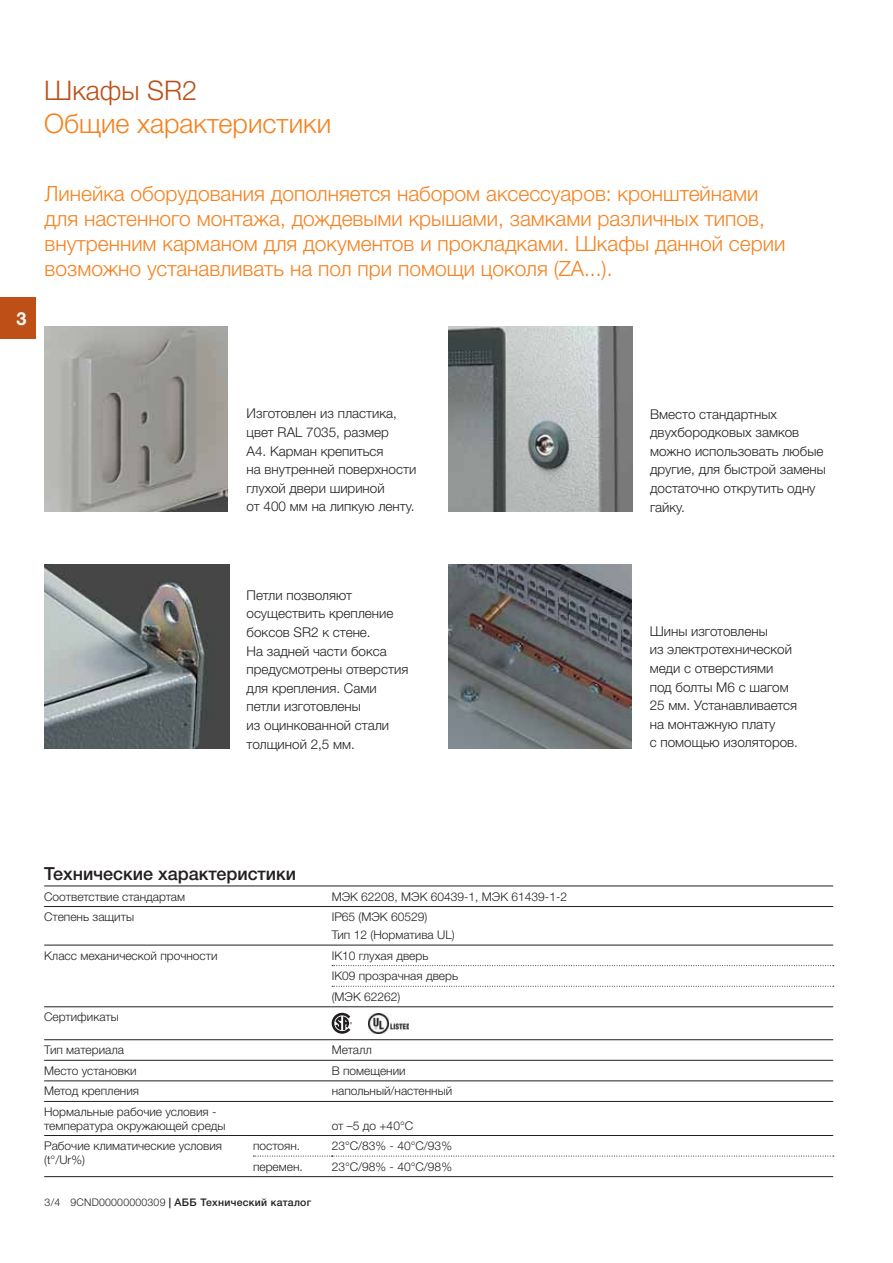
<style>
.page{position:relative;width:893px;height:1263px;background:#fff}
.page>*{position:absolute;margin:0;border:0;box-sizing:border-box;transform-origin:0 0}
.t1{font:300 27px "Helvetica Neue LTW1 G";color:#f5821f}
.t2{font:300 27px "Helvetica Neue LTW1 G";color:#bd4f17}
.t3{font:300 21px/24.8px "Helvetica Neue LTW1 G";color:#f5821f}
.t4{font:500 18px "Helvetica Neue LTW1 G";color:#231f20}
.t5{font:700 18px "Helvetica Neue LTW1 G";color:#fff}
.t6{font:300 13.5px/18.6px "Helvetica Neue LTW1 G";color:#231f20}
.t7{font:300 12px/20.5px "Helvetica Neue LTW1 G";color:#231f20}
.t8{font:500 10.5px "Helvetica Neue LTW1 G";letter-spacing:.03em;color:#231f20}
.s1{font-weight:300}
</style>
<div class="page">
<img style="left:45px;top:327px;width:183px;height:185px">
<img style="left:449px;top:327px;width:184px;height:185px">
<img style="left:44px;top:565px;width:185px;height:184px">
<img style="left:449px;top:565px;width:182px;height:184px">
<div style="left:0;top:298px;width:35px;height:41px;background:#bd4f17"></div>
<hr style="left:44px;top:886px;width:789px;height:1px;background:#231f20">
<hr style="left:44px;top:906px;width:789px;height:1px;background:#231f20">
<hr style="left:44px;top:945px;width:789px;height:1px;background:#231f20">
<hr style="left:44px;top:1007px;width:209px;height:1px;background:#231f20">
<hr style="left:332px;top:1007px;width:501px;height:1px;background:#231f20">
<hr style="left:44px;top:1039px;width:789px;height:1px;background:#231f20">
<hr style="left:44px;top:1060px;width:789px;height:1px;background:#231f20">
<hr style="left:44px;top:1081px;width:789px;height:1px;background:#231f20">
<hr style="left:44px;top:1101px;width:789px;height:1px;background:#231f20">
<hr style="left:44px;top:1135px;width:789px;height:1px;background:#231f20">
<hr style="left:253px;top:1176px;width:580px;height:1px;background:#231f20">
<svg style="left:332px;top:965px;width:502px;height:1px"></svg>
<svg style="left:332px;top:986px;width:502px;height:1px"></svg>
<hr style="left:253px;top:1007px;width:79px;height:1px;background:#231f20">
<hr style="left:44px;top:1176px;width:209px;height:1px;background:#231f20">
<svg style="left:253px;top:1156px;width:581px;height:1px"></svg>
<svg style="left:332px;top:1013px;width:20px;height:21px"></svg>
<img style="left:369px;top:1014px;width:40px;height:20px">
<h1 class="t2" style="left:44px;top:81px;width:154px">Шкафы SR2</h1>
<h1 class="t1" style="left:44px;top:113px;width:288px">Общие характеристики</h1>
<h3 class="t5" style="left:17px;top:308px;width:12px">3</h3>
<p class="t3" style="left:45px;top:184px;width:742px">Линейка оборудования дополняется набором аксессуаров: кронштейнами для настенного монтажа, дождевыми крышами, замками различных типов, внутренним карманом для документов и прокладками. Шкафы данной серии возможно устанавливать на пол при помощи цоколя (ZA...).</p>
<p class="t6" style="left:247px;top:406px;width:171px">Изготовлен из пластика, цвет RAL 7035, размер<br>А4. Карман крепиться<br>на внутренней поверхности глухой двери шириной<br>от 400 мм на липкую ленту.</p>
<p class="t6" style="left:650px;top:406px;width:177px">Вместо стандартных двухбородковых замков можно использовать любые другие, для быстрой замены достаточно открутить одну гайку.</p>
<p class="t6" style="left:247px;top:587px;width:163px">Петли позволяют осуществить крепление боксов SR2 к стене.<br>На задней части бокса предусмотрены отверстия для крепления. Сами петли изготовлены<br>из оцинкованной стали толщиной 2,5 мм.</p>
<p class="t6" style="left:650px;top:623px;width:150px">Шины изготовлены<br>из электротехнической меди с отверстиями под болты М6 с шагом<br>25 мм. Устанавливается на монтажную плату<br>с помощью изоляторов.</p>
<h3 class="t4" style="left:44px;top:863px;width:253px">Технические характеристики</h3>
<p class="t7" style="left:44px;top:887px;width:143px">Соответствие стандартам</p>
<p class="t7" style="left:332px;top:887px;width:237px">МЭК 62208, МЭК 60439-1, МЭК 61439-1-2</p>
<p class="t7" style="left:44px;top:908px;width:91px">Степень защиты</p>
<p class="t7" style="left:332px;top:909px;width:125px;line-height:18px">IP65 (МЭК 60529)<br>Тип 12 (Норматива UL)</p>
<p class="t7" style="left:44px;top:947px;width:175px">Класс механической прочности</p>
<p class="t7" style="left:332px;top:947px;width:128px">IK10 глухая дверь<br>IK09 прозрачная дверь (МЭК 62262)</p>
<p class="t7" style="left:44px;top:1008px;width:76px">Сертификаты</p>
<p class="t7" style="left:44px;top:1041px;width:81px">Тип материала</p>
<p class="t7" style="left:332px;top:1041px;width:42px">Металл</p>
<p class="t7" style="left:44px;top:1062px;width:94px">Место установки</p>
<p class="t7" style="left:332px;top:1062px;width:75px">В помещении</p>
<p class="t7" style="left:44px;top:1082px;width:96px">Метод крепления</p>
<p class="t7" style="left:332px;top:1082px;width:122px">напольный/настенный</p>
<p class="t7" style="left:44px;top:1106px;width:183px;line-height:13.5px">Нормальные рабочие условия - температура окружающей среды</p>
<p class="t7" style="left:332px;top:1116px;width:83px">от –5 до +40°C</p>
<p class="t7" style="left:44px;top:1141px;width:179px;line-height:13.5px">Рабочие климатические условия (t°/Ur%)</p>
<p class="t7" style="left:253px;top:1137px;width:49px">постоян.</p>
<p class="t7" style="left:332px;top:1137px;width:122px">23°C/83% - 40°C/93%</p>
<p class="t7" style="left:253px;top:1158px;width:51px">перемен.</p>
<p class="t7" style="left:332px;top:1158px;width:122px">23°C/98% - 40°C/98%</p>
<p class="t8" style="left:45px;top:1196px;width:268px"><span class="s1">3/4 9CND00000000309</span> | АББ Технический каталог</p>
</div>
